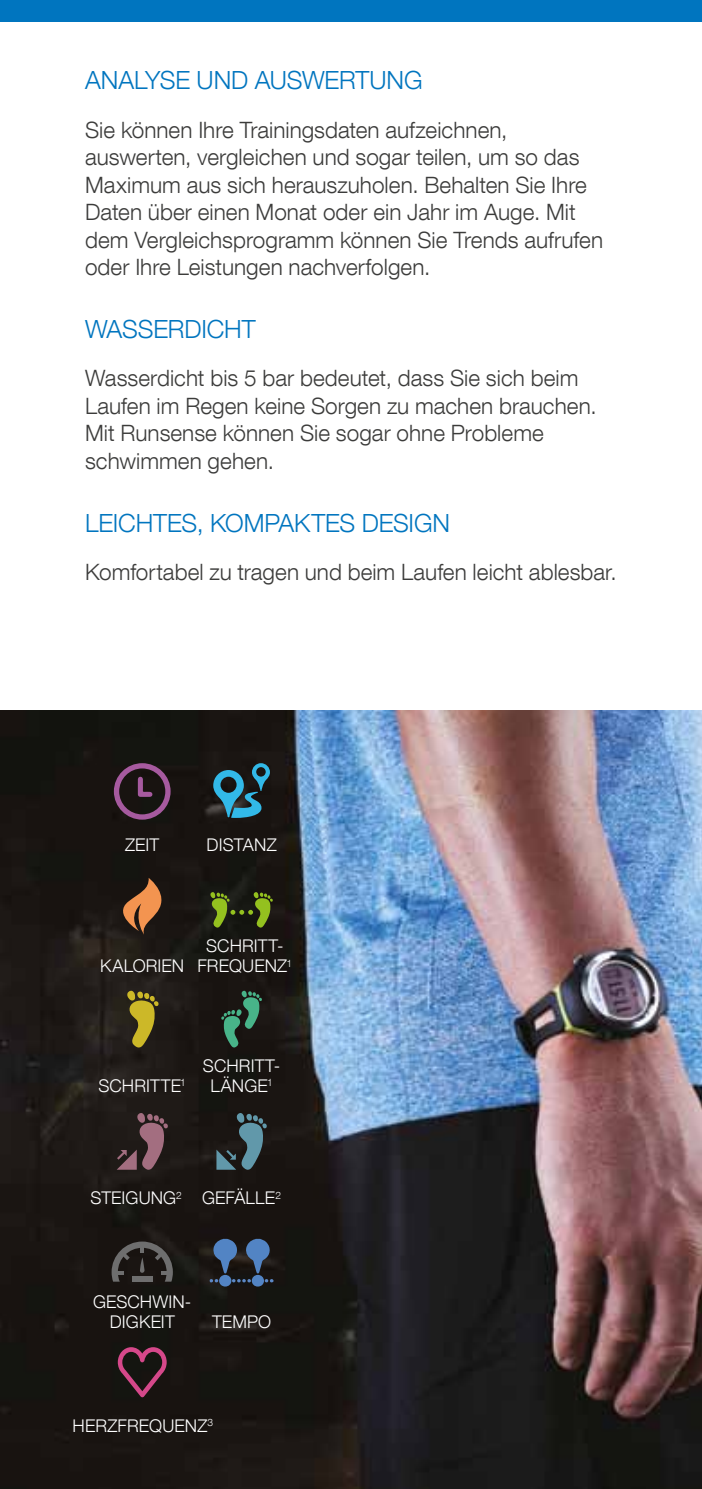
<style>
.page{position:relative;width:702px;height:1489px;background:#fff}
.page>*{position:absolute;margin:0;border:0;box-sizing:border-box;transform-origin:0 0}
.t1{font:300 25px "Helvetica Neue LT Com";letter-spacing:-.005em;color:#0075bf}
.t2{font:300 22.5px/27.5px "Helvetica Neue LT Com";color:#3c3c3b}
.t3{font:300 17.5px/20px "Helvetica Neue LT Com";letter-spacing:.005em;color:#fff;text-align:center}
</style>
<div class="page">
<img style="left:0;top:710px;width:702px;height:778px">
<svg style="left:114px;top:763px;width:57px;height:56px;background:#42293c"></svg>
<svg style="left:213px;top:763px;width:57px;height:54px;background:#255869"></svg>
<svg style="left:112px;top:877px;width:52px;height:57px;background:#654127"></svg>
<svg style="left:118px;top:1346px;width:49px;height:51px;background:#492231"></svg>
<div style="left:219px;top:1274px;width:12px;height:12px;background:#5284c4;border-radius:50%"></div>
<div style="left:252px;top:1274px;width:12px;height:12px;background:#5284c4;border-radius:50%"></div>
<svg style="left:210px;top:1238px;width:63px;height:44px;background:#32455e"></svg>
<svg style="left:127px;top:990px;width:32px;height:57px;background:#796d21"></svg>
<svg style="left:210px;top:892px;width:63px;height:35px;background:#435217"></svg>
<svg style="left:221px;top:990px;width:41px;height:57px;background:#294b3a"></svg>
<svg style="left:216px;top:1112px;width:51px;height:57px;background:#35474c"></svg>
<svg style="left:117px;top:1112px;width:51px;height:57px;background:#523b40"></svg>
<svg style="left:112px;top:1241px;width:61px;height:40px;background:#373432"></svg>
<hr style="left:161px;top:1271px;width:10px;height:4px;background:#6e6e6e">
<svg style="left:140px;top:1257px;width:5px;height:15px"></svg>
<div style="left:0;top:0;width:702px;height:21px;background:#0075bf"></div>
<p class="t1" style="left:85px;top:65px;width:339px">ANALYSE UND AUSWERTUNG</p>
<p class="t2" style="left:85px;top:115px;width:519px">Sie können Ihre Trainingsdaten aufzeichnen, auswerten, vergleichen und sogar teilen, um so das Maximum aus sich herauszuholen. Behalten Sie Ihre Daten über einen Monat oder ein Jahr im Auge. Mit dem Vergleichsprogramm können Sie Trends aufrufen oder Ihre Leistungen nachverfolgen.</p>
<p class="t1" style="left:85px;top:313px;width:53px">Wasserdicht</p>
<p class="t2" style="left:85px;top:364px;width:513px">Wasserdicht bis 5 bar bedeutet, dass Sie sich beim Laufen im Regen keine Sorgen zu machen brauchen.<br>Mit Runsense können Sie sogar ohne Probleme schwimmen gehen.</p>
<p class="t1" style="left:85px;top:507px;width:29px">Leichtes</p>
<p class="t1" style="left:197px;top:507px;width:32px">, komp</p>
<p class="t1" style="left:278px;top:507px;width:32px">aktes</p>
<p class="t1" style="left:362px;top:507px;width:32px">Design</p>
<p class="t2" style="left:85px;top:558px;width:533px">Komfortabel zu tragen und beim Laufen leicht ablesbar.</p>
<p class="t3" style="left:125px;top:834px;width:36px">ZEIT</p>
<p class="t3" style="left:206px;top:834px;width:72px">DISTANZ</p>
<p class="t3" style="left:100px;top:955px;width:86px">KALORIEN</p>
<p class="t3" style="left:197px;top:935px;width:96px">SCHRITT-<br>FREQUENZ<sup>1</sup></p>
<p class="t3" style="left:98px;top:1075px;width:89px">SCHRITTE<sup>1</sup></p>
<p class="t3" style="left:203px;top:1055px;width:79px">SCHRITT-<br>LÄNGE<sup>1</sup></p>
<p class="t3" style="left:90px;top:1187px;width:93px">STEIGUNG<sup>2</sup></p>
<p class="t3" style="left:202px;top:1187px;width:80px">GEFÄLLE<sup>2</sup></p>
<p class="t3" style="left:93px;top:1291px;width:100px">GESCHWIN-<br>DIGKEIT</p>
<p class="t3" style="left:212px;top:1311px;width:61px">TEMPO</p>
<p class="t3" style="left:73px;top:1415px;width:142px">HERZFREQUENZ<sup>3</sup></p>
</div>
